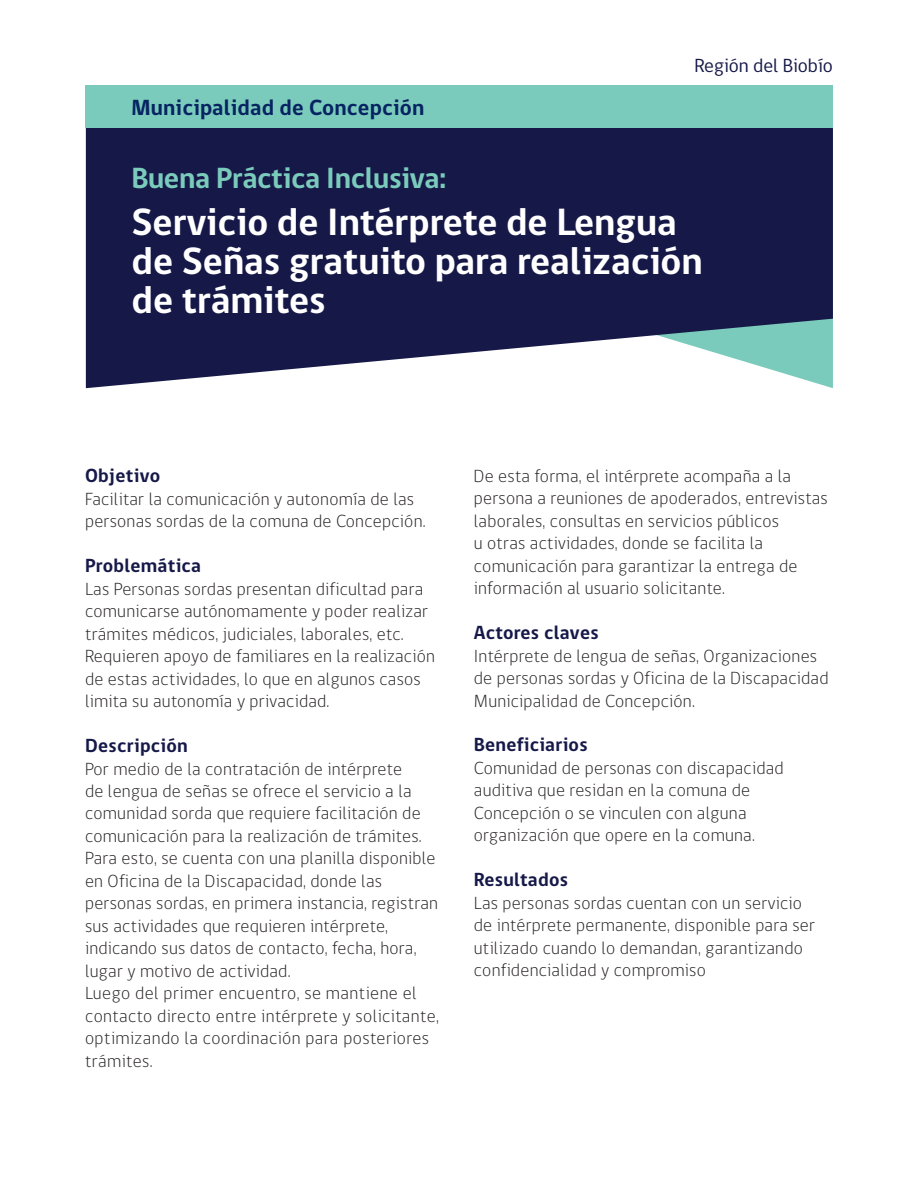
<style>
.page{position:relative;width:918px;height:1188px;background:#fff}
.page>*{position:absolute;margin:0;border:0;box-sizing:border-box;transform-origin:0 0}
.t1{font:700 39px "gob CL";color:#fff}
.t2{font:700 30px "gob CL";letter-spacing:-.01em;color:#7bcbbc}
.t3{font:700 22.5px "gob CL";letter-spacing:.01em;color:#072462}
.t4{font:700 19.5px "gob CL";letter-spacing:.015em;color:#161948}
.t5{font:19.5px "gob CL";color:#161948}
.t6{font:300 18px/22.5px "gob CL";letter-spacing:.015em;color:#231f20}
</style>
<div class="page">
<svg style="left:86px;top:128px;width:747px;height:260px;fill:#161948"></svg>
<div style="left:86px;top:85px;width:747px;height:43px;background:#7bcbbc"></div>
<p class="t3" style="left:131px;top:92px;width:295px">Municipalidad de Concepción</p>
<p class="t5" style="left:695px;top:52px;width:140px">Región del Biobío</p>
<p class="t2" style="left:131px;top:157px;width:316px">Buena Práctica Inclusiva:</p>
<p class="t1" style="left:131px;top:196px;width:547px">Servicio de Intérprete de Lengua</p>
<p class="t1" style="left:131px;top:235px;width:573px">de Señas gratuito para realización</p>
<p class="t1" style="left:131px;top:274px;width:196px">de trámites</p>
<p class="t4" style="left:85px;top:463px;width:77px">Objetivo</p>
<p class="t6" style="left:85px;top:488px;width:342px">Facilitar la comunicación y autonomía de las personas sordas de la comuna de Concepción.</p>
<p class="t4" style="left:85px;top:552px;width:118px">Problemática</p>
<p class="t6" style="left:85px;top:578px;width:352px">Las Personas sordas presentan dificultad para comunicarse autónomamente y poder realizar trámites médicos, judiciales, laborales, etc.<br>Requieren apoyo de familiares en la realización de estas actividades, lo que en algunos casos limita su autonomía y privacidad.</p>
<p class="t4" style="left:85px;top:732px;width:104px">Descripción</p>
<p class="t6" style="left:85px;top:758px;width:355px">Por medio de la contratación de intérprete<br>de lengua de señas se ofrece el servicio a la comunidad sorda que requiere facilitación de comunicación para la realización de trámites.<br>Para esto, se cuenta con una planilla disponible en Oficina de la Discapacidad, donde las personas sordas, en primera instancia, registran sus actividades que requieren intérprete, indicando sus datos de contacto, fecha, hora, lugar y motivo de actividad.</p>
<p class="t6" style="left:85px;top:982px;width:355px">Luego del primer encuentro, se mantiene el contacto directo entre intérprete y solicitante, optimizando la coordinación para posteriores trámites.</p>
<p class="t6" style="left:474px;top:465px;width:356px">De esta forma, el intérprete acompaña a la persona a reuniones de apoderados, entrevistas laborales, consultas en servicios públicos<br>u otras actividades, donde se facilita la comunicación para garantizar la entrega de información al usuario solicitante.</p>
<p class="t4" style="left:474px;top:619px;width:126px">Actores claves</p>
<p class="t6" style="left:474px;top:645px;width:345px">Intérprete de lengua de señas, Organizaciones</p>
<p class="t6" style="left:474px;top:667px;width:356px">de personas sordas y Oficina de la Discapacidad</p>
<p class="t6" style="left:474px;top:690px;width:222px">Municipalidad de Concepción.</p>
<p class="t4" style="left:474px;top:732px;width:115px">Beneficiarios</p>
<p class="t6" style="left:474px;top:757px;width:311px">Comunidad de personas con discapacidad auditiva que residan en la comuna de Concepción o se vinculen con alguna organización que opere en la comuna.</p>
<p class="t4" style="left:474px;top:866px;width:96px">Resultados</p>
<p class="t6" style="left:474px;top:892px;width:343px">Las personas sordas cuentan con un servicio de intérprete permanente, disponible para ser utilizado cuando lo demandan, garantizando confidencialidad y compromiso</p>
</div>
